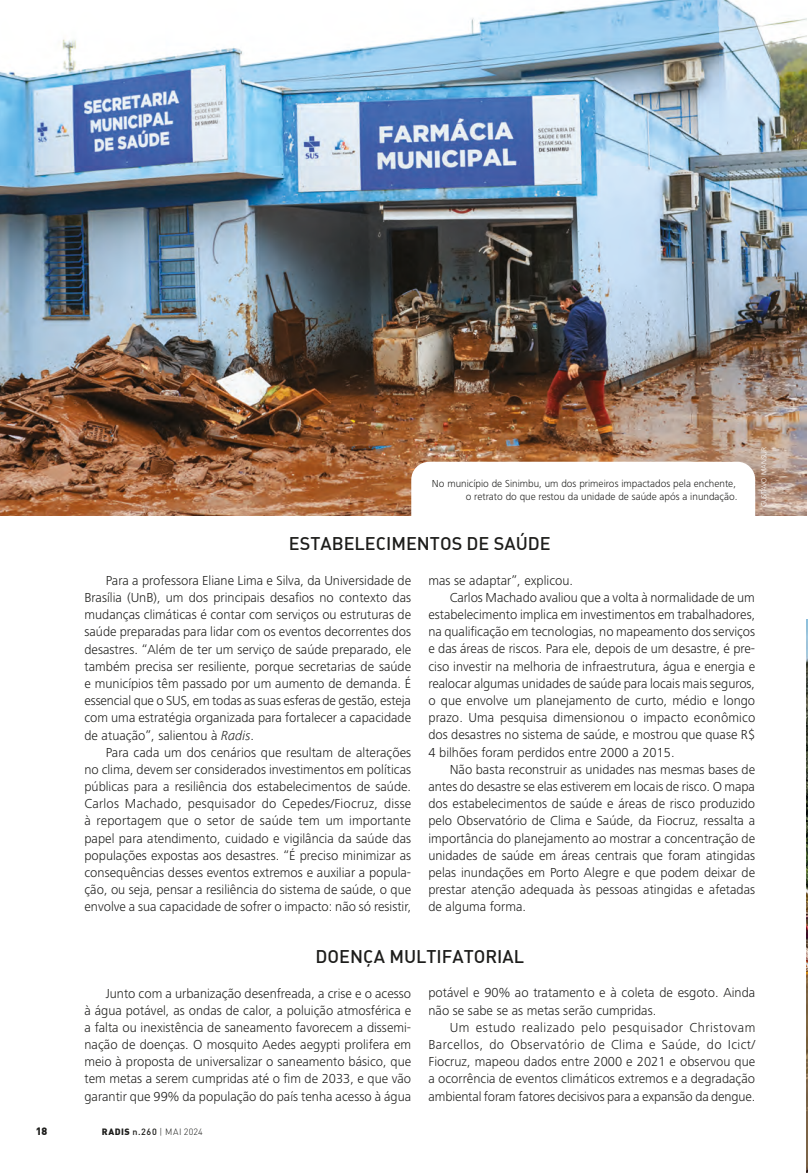
<style>
.page{position:relative;width:808px;height:1173px;background:#fff}
.page>*{position:absolute;margin:0;border:0;box-sizing:border-box;transform-origin:0 0}
.entretitulo_chuvas_260{font:500 18px "DIN Alternate";color:#1d1d1b}
.Corpo_de_texto{font:300 13.5px/17.2px "Frutiger Next LT";color:#1d1d1b;text-align:justify}
.Fotos_-_Legenda{font:300 10.5px/13.5px "Frutiger Next LT";color:#1d1d1b;text-align:right}
.t1{font:900 10.5px "DIN";color:#1d1d1b}
.t2{font:300 9px "DIN";letter-spacing:.02em;color:#1d1d1b}
.Crédito_Imagem{font:300 7.5px "Frutiger Next LT";color:#fff}
.s1{font-style:italic}
.s2{font-weight:900}
.s3{font-weight:500}
</style>
<div class="page">
<img style="left:0;top:0;width:806px;height:516px">
<img style="left:806px;top:619px;width:2px;height:549px">
<svg style="left:411px;top:461px;width:344px;height:55px"></svg>
<p class="Fotos_-_Legenda" style="left:432px;top:476px;width:307px">No município de Sinimbu, um dos primeiros impactados pela enchente, o retrato do que restou da unidade de saúde após a inundação.</p>
<p class="Crédito_Imagem" style="left:759px;top:507px;width:62px;rotate:-90deg">GUSTAVO MANSUR</p>
<p class="entretitulo_chuvas_260" style="left:289px;top:532px;width:263px">ESTABELECIMENTOS DE SAÚDE</p>
<p class="Corpo_de_texto" style="left:84px;top:571px;width:328px;text-indent:21px">Para a professora Eliane Lima e Silva, da Universidade de Brasília (UnB), um dos principais desafios no contexto das mudanças climáticas é contar com serviços ou estruturas de saúde preparadas para lidar com os eventos decorrentes dos desastres. “Além de ter um serviço de saúde preparado, ele também precisa ser resiliente, porque secretarias de saúde e municípios têm passado por um aumento de demanda. É essencial que o SUS, em todas as suas esferas de gestão, esteja com uma estratégia organizada para fortalecer a capacidade de atuação”, salientou à <span class="s1">Radis</span>.</p>
<p class="Corpo_de_texto" style="left:84px;top:743px;width:328px;text-indent:21px">Para cada um dos cenários que resultam de alterações no clima, devem ser considerados investimentos em políticas públicas para a resiliência dos estabelecimentos de saúde.<br>Carlos Machado, pesquisador do Cepedes/Fiocruz, disse à reportagem que o setor de saúde tem um importante papel para atendimento, cuidado e vigilância da saúde das populações expostas aos desastres. “É preciso minimizar as consequências desses eventos extremos e auxiliar a popula&shy;ção, ou seja, pensar a resiliência do sistema de saúde, o que envolve a sua capacidade de sofrer o impacto: não só resistir,</p>
<p class="Corpo_de_texto" style="left:428px;top:571px;width:146px">mas se adaptar”, explicou.</p>
<p class="Corpo_de_texto" style="left:428px;top:588px;width:328px;text-indent:21px">Carlos Machado avaliou que a volta à normalidade de um estabelecimento implica em investimentos em trabalhadores, na qualificação em tecnologias, no mapeamento dos serviços e das áreas de riscos. Para ele, depois de um desastre, é pre&shy;ciso investir na melhoria de infraestrutura, água e energia e realocar algumas unidades de saúde para locais mais seguros, o que envolve um planejamento de curto, médio e longo prazo. Uma pesquisa dimensionou o impacto econômico dos desastres no sistema de saúde, e mostrou que quase R$ 4 bilhões foram perdidos entre 2000 a 2015.</p>
<p class="Corpo_de_texto" style="left:428px;top:760px;width:328px;text-indent:21px">Não basta reconstruir as unidades nas mesmas bases de antes do desastre se elas estiverem em locais de risco. O mapa dos estabelecimentos de saúde e áreas de risco produzido pelo Observatório de Clima e Saúde, da Fiocruz, ressalta a importância do planejamento ao mostrar a concentração de unidades de saúde em áreas centrais que foram atingidas pelas inundações em Porto Alegre e que podem deixar de prestar atenção adequada às pessoas atingidas e afetadas de alguma forma.</p>
<p class="entretitulo_chuvas_260" style="left:315px;top:944px;width:210px">DOENÇA MULTIFATORIAL</p>
<p class="Corpo_de_texto" style="left:84px;top:984px;width:328px;text-indent:21px">Junto com a urbanização desenfreada, a crise e o acesso à água potável, as ondas de calor, a poluição atmosférica e a falta ou inexistência de saneamento favorecem a dissemi&shy;nação de doenças. O mosquito Aedes aegypti prolifera em meio à proposta de universalizar o saneamento básico, que tem metas a serem cumpridas até o fim de 2033, e que vão garantir que 99% da população do país tenha acesso à água</p>
<p class="Corpo_de_texto" style="left:428px;top:984px;width:328px">potável e 90% ao tratamento e à coleta de esgoto. Ainda não se sabe se as metas serão cumpridas.</p>
<p class="Corpo_de_texto" style="left:428px;top:1018px;width:328px;text-indent:21px">Um estudo realizado pelo pesquisador Christovam Barcellos, do Observatório de Clima e Saúde, do Icict/ Fiocruz, mapeou dados entre 2000 e 2021 e observou que a ocorrência de eventos climáticos extremos e a degradação ambiental foram fatores decisivos para a expansão da dengue.</p>
<p class="t1" style="left:36px;top:1123px;width:13px">18</p>
<p class="t2" style="left:102px;top:1125px;width:103px"><span class="s2">RADIS</span> <span class="s3">n.260</span> | MAI 2024</p>
</div>
